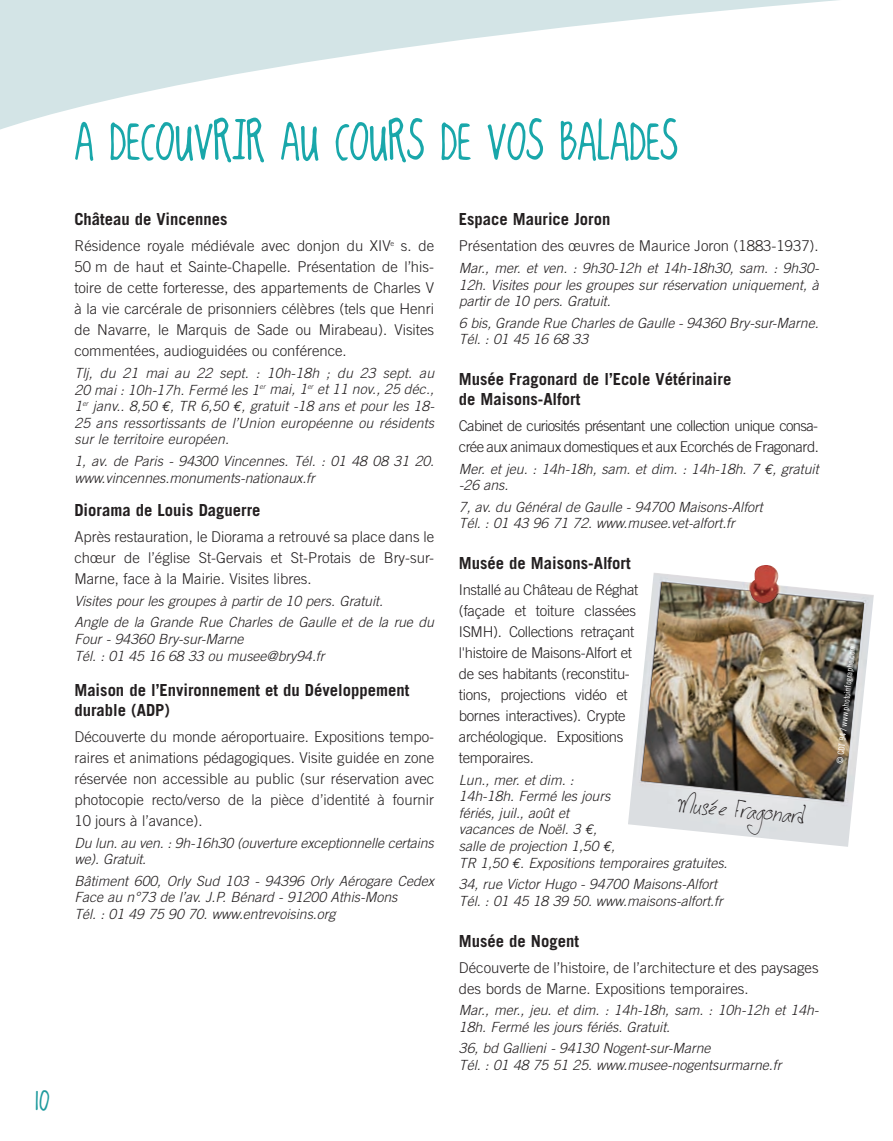
<style>
.page{position:relative;width:893px;height:1141px;background:#fff}
.page>*{position:absolute;margin:0;border:0;box-sizing:border-box;transform-origin:0 0}
.t1{font:50.75px "kingcoo LKC";color:#19a7aa}
.t2{font:33.25px "Jellyka Cutty Cupcakes";color:#231f20}
.t3{font:26.25px "kingcoo LKC";color:#1f9b9e}
.t4{font:700 16.62px/19.9px "Trade Gothic";color:#231f20}
.t5{font:300 14.88px/21px "Trade Gothic";letter-spacing:-.01em;color:#231f20;text-align:justify}
.t6{font:300 14.88px/21px "Trade Gothic";letter-spacing:-.045em;color:#231f20}
.t7{font:italic 300 14px/16.6px "Trade Gothic";color:#231f20}
.t8{font:8.75px "Trade Gothic Cond Eighteen";color:#fff}
.s1{font-family:"Euro Mono";font-weight:400}
</style>
<div class="page">
<svg style="left:0;top:0;width:839px;height:130px"></svg>
<img style="left:628px;top:565px;width:246px;height:282px">
<h3 class="t3" style="left:35px;top:1085px;width:16px">10</h3>
<h1 class="t1" style="left:74px;top:112px;width:605px">A DECOUVRIR AU COURS DE VOS BALADES</h1>
<p class="t4" style="left:74px;top:211px;width:155px">Château de Vincennes</p>
<p class="t5" style="left:74px;top:237px;width:361px">Résidence royale médiévale avec donjon du XIV<sup>e</sup> s. de 50 m de haut et Sainte-Chapelle. Présentation de l’his&shy;toire de cette forteresse, des appartements de Charles V à la vie carcérale de prisonniers célèbres (tels que Henri de Navarre, le Marquis de Sade ou Mirabeau). Visites commentées, audioguidées ou conférence.</p>
<p class="t7" style="left:74px;top:366px;width:361px;text-align:justify">Tlj, du 21 mai au 22 sept. : 10h-18h ; du 23 sept. au 20 mai : 10h-17h. Fermé les 1<sup>er</sup> mai, 1<sup>er</sup> et 11 nov., 25 déc., 1<sup>er</sup> janv.. 8,50 <span class="s1">€</span>, TR 6,50 <span class="s1">€</span>, gratuit -18 ans et pour les 18- 25 ans ressortissants de l’Union européenne ou résidents sur le territoire européen.</p>
<p class="t7" style="left:74px;top:454px;width:361px">1, av. de Paris - 94300 Vincennes. Tél. : 01 48 08 31 20. www.vincennes.monuments-nationaux.fr</p>
<p class="t4" style="left:74px;top:502px;width:188px">Diorama de Louis Daguerre</p>
<p class="t5" style="left:74px;top:528px;width:361px">Après restauration, le Diorama a retrouvé sa place dans le chœur de l’église St-Gervais et St-Protais de Bry-sur-Marne, face à la Mairie. Visites libres.</p>
<p class="t7" style="left:74px;top:591px;width:361px;line-height:21.5px">Visites pour les groupes à partir de 10 pers. Gratuit.<br>Angle de la Grande Rue Charles de Gaulle et de la rue du</p>
<p class="t7" style="left:74px;top:632px;width:252px">Four - 94360 Bry-sur-Marne<br>Tél. : 01 45 16 68 33 ou musee@bry94.fr</p>
<p class="t4" style="left:74px;top:682px;width:336px">Maison de l’Environnement et du Développement durable (ADP)</p>
<p class="t5" style="left:74px;top:728px;width:361px">Découverte du monde aéroportuaire. Expositions tempo&shy;raires et animations pédagogiques. Visite guidée en zone réservée non accessible au public (sur réservation avec photocopie recto/verso de la pièce d’identité à fournir 10 jours à l’avance).</p>
<p class="t7" style="left:74px;top:836px;width:361px">Du lun. au ven. : 9h-16h30 (ouverture exceptionnelle certains we). Gratuit.</p>
<p class="t7" style="left:74px;top:874px;width:361px">Bâtiment 600, Orly Sud 103 - 94396 Orly Aérogare Cedex<br>Face au n°73 de l’av. J.P. Bénard - 91200 Athis-Mons<br>Tél. : 01 49 75 90 70. www.entrevoisins.org</p>
<p class="t4" style="left:459px;top:211px;width:153px">Espace Maurice Joron</p>
<p class="t5" style="left:459px;top:237px;width:361px">Présentation des œuvres de Maurice Joron (1883-1937).</p>
<p class="t7" style="left:459px;top:261px;width:361px;text-align:justify">Mar., mer. et ven. : 9h30-12h et 14h-18h30, sam. : 9h30- 12h. Visites pour les groupes sur réservation uniquement, à partir de 10 pers. Gratuit.</p>
<p class="t7" style="left:459px;top:316px;width:361px">6 bis, Grande Rue Charles de Gaulle - 94360 Bry-sur-Marne.<br>Tél. : 01 45 16 68 33</p>
<p class="t4" style="left:459px;top:371px;width:274px">Musée Fragonard de l’Ecole Vétérinaire de Maisons-Alfort</p>
<p class="t6" style="left:459px;top:416px;width:362px">Cabinet de curiosités présentant une collection unique consa&shy;crée aux animaux domestiques et aux Ecorchés de Fragonard.</p>
<p class="t7" style="left:459px;top:461px;width:361px">Mer. et jeu. : 14h-18h, sam. et dim. : 14h-18h. 7 <span class="s1">€</span>, gratuit -26 ans.</p>
<p class="t7" style="left:459px;top:500px;width:305px">7, av. du Général de Gaulle - 94700 Maisons-Alfort<br>Tél. : 01 43 96 71 72. www.musee.vet-alfort.fr</p>
<p class="t4" style="left:459px;top:555px;width:173px">Musée de Maisons-Alfort</p>
<p class="t5" style="left:459px;top:581px;width:181px;text-align:left">Installé au Château de Réghat (façade et toiture classées<br>ISMH). Collections retraçant l'histoire de Maisons-Alfort et de ses habitants (reconstitu&shy;tions, projections vidéo et bornes interactives). Crypte archéologique. Expositions temporaires.</p>
<p class="t7" style="left:459px;top:773px;width:270px">Lun., mer. et dim. :<br>14h-18h. Fermé les jours<br>fériés, juil., août et<br>vacances de Noël. 3 <span class="s1">€</span>,<br>salle de projection 1,50 <span class="s1">€</span>,<br>TR 1,50 <span class="s1">€</span>. Expositions temporaires gratuites.</p>
<p class="t7" style="left:459px;top:877px;width:265px">34, rue Victor Hugo - 94700 Maisons-Alfort<br>Tél. : 01 45 18 39 50. www.maisons-alfort.fr</p>
<p class="t4" style="left:459px;top:932px;width:122px">Musée de Nogent</p>
<p class="t5" style="left:459px;top:958px;width:361px">Découverte de l’histoire, de l’architecture et des paysages des bords de Marne. Expositions temporaires.</p>
<p class="t7" style="left:459px;top:1003px;width:362px">Mar., mer., jeu. et dim. : 14h-18h, sam. : 10h-12h et 14h-<br>18h. Fermé les jours fériés. Gratuit.</p>
<p class="t7" style="left:459px;top:1041px;width:324px">36, bd Gallieni - 94130 Nogent-sur-Marne<br>Tél. : 01 48 75 51 25. www.musee-nogentsurmarne.fr</p>
<h2 class="t2" style="left:681px;top:781px;width:129px;rotate:5deg">Musée Fragonard</h2>
<p class="t8" style="left:837px;top:764px;width:120px;rotate:-84deg">© CDT 94 / www.photoinfographe.com</p>
</div>
